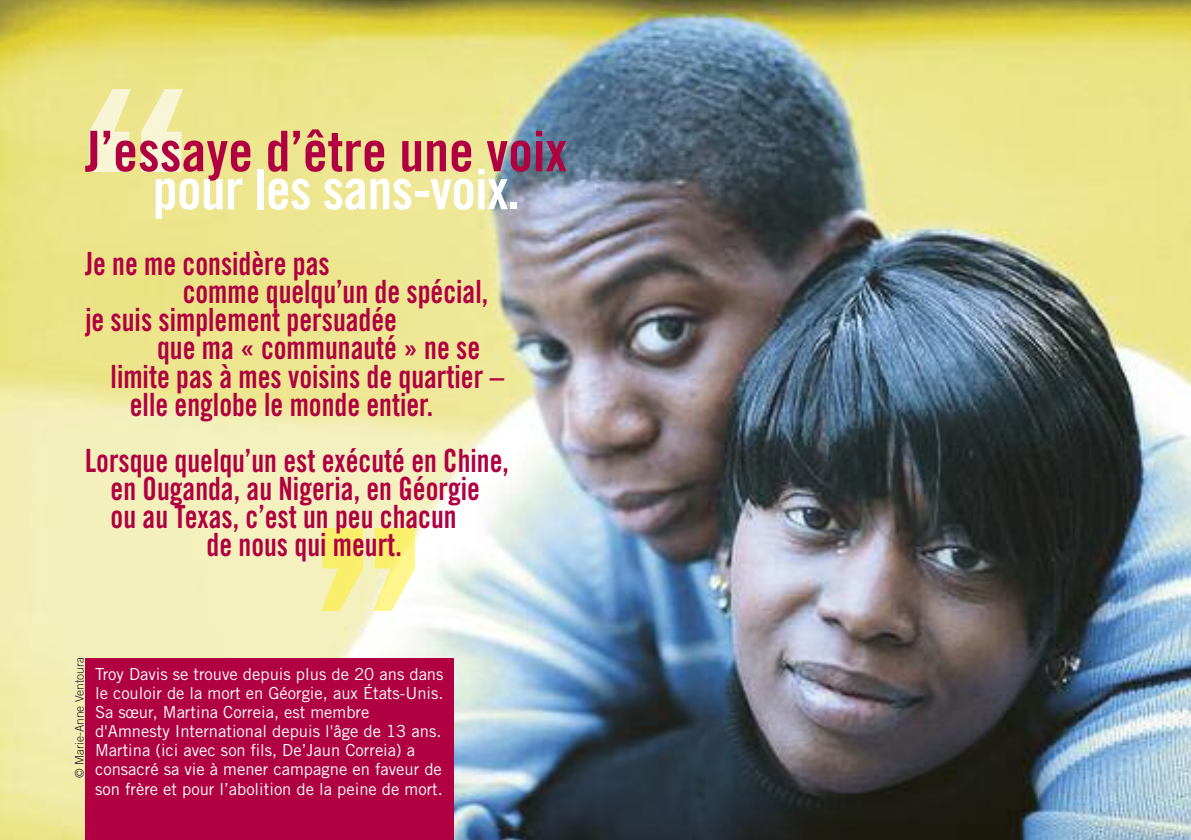
<style>
.page{position:relative;width:1191px;height:840px;background:#fff}
.page>*{position:absolute;margin:0;border:0;box-sizing:border-box;transform-origin:0 0}
.t1{font:56px "Amnesty Trade Gothic Bd Cn 20";color:#b00041}
.t2{font:56px "Amnesty Trade Gothic Bd Cn 20";letter-spacing:-.015em;color:#fff}
.t3{font:32px "Amnesty Trade Gothic Bd Cn 20";color:#b00041;scale:.9 1}
.t4{font:16.6px/19px "Amnesty Trade Gothic";color:#fff}
.t5{font:300 12px "Amnesty Trade Gothic";color:#201e21}
</style>
<div class="page">
<img style="left:0;top:0;width:1191px;height:839px">
<div style="left:85px;top:658px;width:369px;height:181px;background:#b00041"></div>
<img style="left:89px;top:89px;width:42px;height:83px">
<img style="left:141px;top:89px;width:42px;height:83px">
<img style="left:373px;top:527px;width:42px;height:83px">
<img style="left:321px;top:527px;width:42px;height:83px">
<h1 class="t1" style="left:85px;top:117px;width:483px">J’essaye d’être une voix</h1>
<h1 class="t2" style="left:153px;top:155px;width:369px">pour les sans-voix.</h1>
<h2 class="t3" style="left:85px;top:244px;width:273px">Je ne me considère pas</h2>
<h2 class="t3" style="left:183px;top:272px;width:341px">comme quelqu’un de spécial,</h2>
<h2 class="t3" style="left:85px;top:300px;width:348px">je suis simplement persuadée</h2>
<h2 class="t3" style="left:157px;top:328px;width:360px">que ma « communauté » ne se</h2>
<h2 class="t3" style="left:111px;top:356px;width:439px">limite pas à mes voisins de quartier –</h2>
<h2 class="t3" style="left:130px;top:384px;width:338px">elle englobe le monde entier.</h2>
<h2 class="t3" style="left:85px;top:440px;width:472px">Lorsque quelqu’un est exécuté en Chine,</h2>
<h2 class="t3" style="left:111px;top:468px;width:412px">en Ouganda, au Nigeria, en Géorgie</h2>
<h2 class="t3" style="left:111px;top:496px;width:386px">ou au Texas, c’est un peu chacun</h2>
<h2 class="t3" style="left:207px;top:524px;width:218px">de nous qui meurt.</h2>
<p class="t5" style="left:72px;top:777px;width:122px;rotate:-90deg">© Marie-Anne Ventoura</p>
<p class="t4" style="left:95px;top:664px;width:350px">Troy Davis se trouve depuis plus de 20 ans dans le couloir de la mort en Géorgie, aux États-Unis.<br>Sa sœur, Martina Correia, est membre d'Amnesty International depuis l'âge de 13 ans.<br>Martina (ici avec son fils, De’Jaun Correia) a consacré sa vie à mener campagne en faveur de son frère et pour l’abolition de la peine de mort.</p>
</div>
